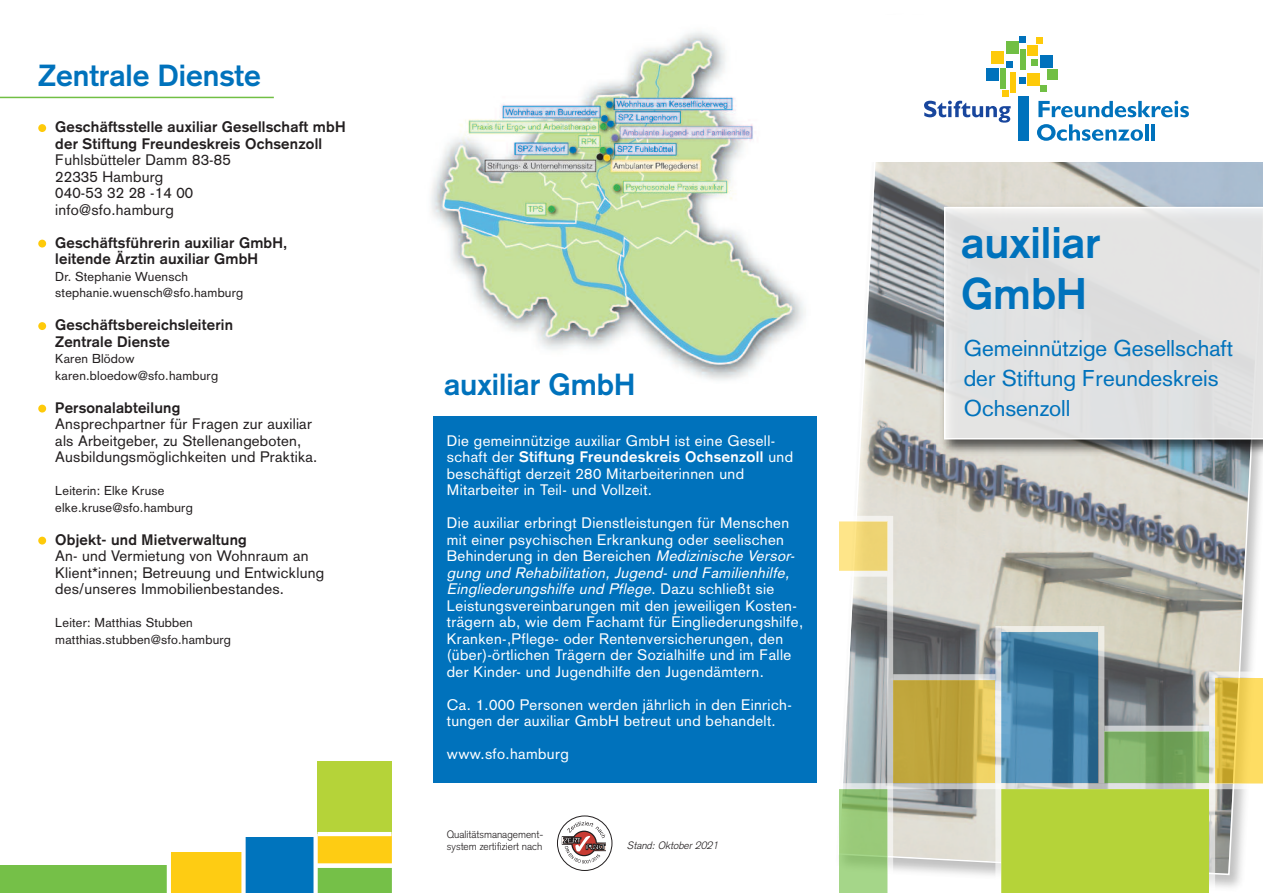
<style>
.page{position:relative;width:1263px;height:893px;background:#fff}
.page>*{position:absolute;margin:0;border:0;box-sizing:border-box;transform-origin:0 0}
.t1{font:700 43.5px/51px "Akzidenz Grotesk";color:#0072bc}
.t2{font:700 30px "Akzidenz Grotesk";color:#0072bc}
.t3{font:22.5px/30px "Akzidenz Grotesk";color:#0072bc}
.t4{font:15px/16.5px "Akzidenz Grotesk";letter-spacing:.025em;color:#fff}
.t5{font:15px/16.5px "Akzidenz Grotesk";letter-spacing:.015em;color:#231f20}
.t6{font:700 15px/16.5px "Akzidenz Grotesk";letter-spacing:.015em;color:#231f20}
.t7{font:12.75px/16.5px "Akzidenz Grotesk";letter-spacing:.015em;color:#231f20}
.t8{font:300 10.5px/12px "Akzidenz Grotesk";color:#231f20}
.t9{font:italic 300 10.5px "Akzidenz Grotesk";color:#231f20}
.s1{font-weight:700}
.s2{font-style:italic}
</style>
<div class="page">
<img style="left:431px;top:32px;width:374px;height:349px">
<svg style="left:843px;top:162px;width:420px;height:714px;background:#b9bbb8"></svg>
<div style="left:1011px;top:72px;width:5px;height:20px;background:#feca0a"></div>
<div style="left:1018px;top:96px;width:11px;height:45px;background:#0072bc"></div>
<div style="left:1020px;top:50px;width:5px;height:20px;background:#71bf44"></div>
<div style="left:1040px;top:56px;width:12px;height:12px;background:#0072bc"></div>
<svg style="left:1037px;top:38px;width:6px;height:6px"></svg>
<div style="left:991px;top:51px;width:12px;height:12px;background:#feca0a"></div>
<div style="left:1028px;top:45px;width:10px;height:11px;background:#feca0a"></div>
<div style="left:1006px;top:41px;width:12px;height:12px;background:#71bf44"></div>
<div style="left:1027px;top:73px;width:12px;height:12px;background:#feca0a"></div>
<svg style="left:1007px;top:61px;width:6px;height:6px"></svg>
<svg style="left:1019px;top:77px;width:6px;height:6px"></svg>
<svg style="left:1041px;top:86px;width:6px;height:6px"></svg>
<div style="left:1048px;top:69px;width:10px;height:10px;background:#71bf44"></div>
<div style="left:1000px;top:69px;width:5px;height:20px;background:#71bf44"></div>
<svg style="left:1019px;top:36px;width:6px;height:6px"></svg>
<div style="left:986px;top:69px;width:12px;height:12px;background:#0072bc"></div>
<svg style="left:1032px;top:59px;width:6px;height:6px"></svg>
<svg style="left:924px;top:91px;width:87px;height:32px"></svg>
<svg style="left:1038px;top:101px;width:151px;height:16px"></svg>
<svg style="left:1037px;top:124px;width:106px;height:17px"></svg>
<hr style="left:1145px;top:124px;width:4px;height:17px;background:#0072bc">
<hr style="left:1152px;top:124px;width:3px;height:17px;background:#0072bc">
<img style="left:937px;top:201px;width:326px;height:258px">
<div style="left:944px;top:207px;width:319px;height:232px;background:#e1e2e3"></div>
<div style="left:839px;top:789px;width:48px;height:104px;background:#71bf44;opacity:.63"></div>
<div style="left:1001px;top:789px;width:208px;height:104px;background:#b5d339"></div>
<div style="left:839px;top:522px;width:49px;height:49px;background:#feca0a;opacity:.48"></div>
<div style="left:1215px;top:678px;width:48px;height:105px;background:#fecc13;opacity:.66"></div>
<div style="left:893px;top:680px;width:102px;height:103px;background:#fecc13;opacity:.58"></div>
<div style="left:1001px;top:632px;width:97px;height:151px;background:#0074bd;opacity:.51"></div>
<div style="left:1104px;top:732px;width:105px;height:51px;background:#75c048;opacity:.63"></div>
<div style="left:833px;top:571px;width:54px;height:6px;background:#fff;opacity:.6"></div>
<div style="left:833px;top:516px;width:54px;height:6px;background:#fff;opacity:.6"></div>
<div style="left:893px;top:674px;width:102px;height:6px;background:#fff;opacity:.6"></div>
<div style="left:1104px;top:726px;width:105px;height:6px;background:#fff;opacity:.6"></div>
<div style="left:1209px;top:671px;width:54px;height:6px;background:#fff;opacity:.6"></div>
<div style="left:1001px;top:626px;width:97px;height:6px;background:#efede6"></div>
<div style="left:838px;top:783px;width:425px;height:6px;background:#fff;opacity:.6"></div>
<div style="left:995px;top:626px;width:6px;height:267px;background:#fff;opacity:.6"></div>
<div style="left:1098px;top:626px;width:6px;height:157px;background:#fff;opacity:.6"></div>
<div style="left:1209px;top:677px;width:6px;height:216px;background:#fff;opacity:.6"></div>
<div style="left:38px;top:124px;width:8px;height:8px;background:#feca0a;border-radius:50%"></div>
<div style="left:38px;top:240px;width:8px;height:8px;background:#feca0a;border-radius:50%"></div>
<div style="left:38px;top:322px;width:8px;height:8px;background:#feca0a;border-radius:50%"></div>
<div style="left:38px;top:405px;width:8px;height:8px;background:#feca0a;border-radius:50%"></div>
<div style="left:38px;top:537px;width:8px;height:8px;background:#feca0a;border-radius:50%"></div>
<div style="left:434px;top:416px;width:383px;height:366px;background:#0072bc"></div>
<hr style="left:0;top:97px;width:274px;height:1px;background:#71bf44">
<div style="left:887px;top:516px;width:6px;height:377px;background:#fff;opacity:.6"></div>
<div style="left:168px;top:852px;width:74px;height:41px;background:#fecc13"></div>
<div style="left:317px;top:833px;width:74px;height:32px;background:#fecc13"></div>
<div style="left:243px;top:837px;width:74px;height:56px;background:#0074bd"></div>
<div style="left:317px;top:865px;width:74px;height:28px;background:#75c048"></div>
<div style="left:317px;top:863px;width:78px;height:5px;background:#fff"></div>
<div style="left:241px;top:789px;width:5px;height:104px;background:#fff"></div>
<div style="left:313px;top:714px;width:5px;height:179px;background:#fff"></div>
<div style="left:0;top:865px;width:168px;height:28px;background:#75c048"></div>
<hr style="left:167px;top:850px;width:4px;height:43px;background:#fff">
<div style="left:317px;top:761px;width:74px;height:72px;background:#b5d339"></div>
<hr style="left:318px;top:832px;width:73px;height:4px;background:#fff">
<svg style="left:557px;top:816px;width:55px;height:54px"></svg>
<div style="left:557px;top:816px;width:55px;height:55px;border:1px solid #231f20;border-radius:50%"></div>
<svg style="left:562px;top:821px;width:44px;height:42px"></svg>
<h2 class="t2" style="left:38px;top:64px;width:224px">Zentrale Dienste</h2>
<p class="t6" style="left:55px;top:120px;width:292px">Geschäftsstelle auxiliar Gesellschaft mbH der Stiftung Freundeskreis Ochsenzoll</p>
<p class="t5" style="left:55px;top:153px;width:177px">Fuhlsbütteler Damm 83-85<br>22335 Hamburg<br>040-53 32 28 -14 00 info@sfo.hamburg</p>
<p class="t6" style="left:55px;top:235px;width:234px">Geschäftsführerin auxiliar GmbH, leitende Ärztin auxiliar GmbH</p>
<p class="t7" style="left:55px;top:269px;width:189px">Dr. Stephanie Wuensch stephanie.wuensch@sfo.hamburg</p>
<p class="t6" style="left:55px;top:318px;width:179px">Geschäftsbereichsleiterin<br>Zentrale Dienste</p>
<p class="t7" style="left:55px;top:352px;width:164px">Karen Blödow karen.bloedow@sfo.hamburg</p>
<p class="t6" style="left:55px;top:400px;width:127px">Personalabteilung</p>
<p class="t5" style="left:55px;top:417px;width:264px">Ansprechpartner für Fragen zur auxiliar als Arbeitgeber, zu Stellenangeboten,<br>Ausbildungsmöglichkeiten und Praktika.</p>
<p class="t7" style="left:55px;top:484px;width:139px">Leiterin: Elke Kruse elke.kruse@sfo.hamburg</p>
<p class="t6" style="left:55px;top:532px;width:193px">Objekt- und Mietverwaltung</p>
<p class="t5" style="left:55px;top:549px;width:270px">An- und Vermietung von Wohnraum an<br>Klient*innen; Betreuung und Entwicklung des/unseres Immobilienbestandes.</p>
<p class="t7" style="left:55px;top:616px;width:177px">Leiter: Matthias Stubben matthias.stubben@sfo.hamburg</p>
<h2 class="t2" style="left:444px;top:374px;width:193px">auxiliar GmbH</h2>
<p class="t4" style="left:447px;top:434px;width:348px">Die gemeinnützige auxiliar GmbH ist eine Gesell&shy;schaft der <span class="s1">Stiftung Freundeskreis Ochsenzoll</span> und beschäftigt derzeit 280 Mitarbeiterinnen und Mitarbeiter in Teil- und Vollzeit.</p>
<p class="t4" style="left:447px;top:516px;width:358px">Die auxiliar erbringt Dienstleistungen für Menschen mit einer psychischen Erkrankung oder seelischen Behinderung in den Bereichen <span class="s2">MedizinischeVersor&shy;gung und Rehabilitation, Jugend- und Familienhilfe, Eingliederungshilfe und Pflege</span>. D a z u s c h l i e ß t s i e Leistungsvereinbarungen mit den jeweiligen Kosten&shy;trägern ab, wie dem Fachamt für Eingliederungshilfe, Kranken-,Pflege- oder Rentenversicherungen, den (über)-örtlichen Trägern der Sozialhilfe und im Falle der Kinder- und Jugendhilfe den Jugendämtern.</p>
<p class="t4" style="left:447px;top:698px;width:346px">Ca. 1.000 Personen werden jährlich in den Einrich&shy;tungen der auxiliar GmbH betreut und behandelt.</p>
<p class="t4" style="left:447px;top:747px;width:123px">www.sfo.hamburg</p>
<p class="t8" style="left:447px;top:829px;width:98px">Qualitätsmanagement&shy;system zertifiziert nach</p>
<p class="t9" style="left:627px;top:841px;width:95px">Stand: Oktober 2021</p>
<h1 class="t1" style="left:961px;top:220px;width:141px">auxiliar<br>GmbH</h1>
<h3 class="t3" style="left:964px;top:336px;width:271px">Gemeinnützige Gesellschaft der Stiftung Freundeskreis<br>Ochsenzoll</h3>
</div>
